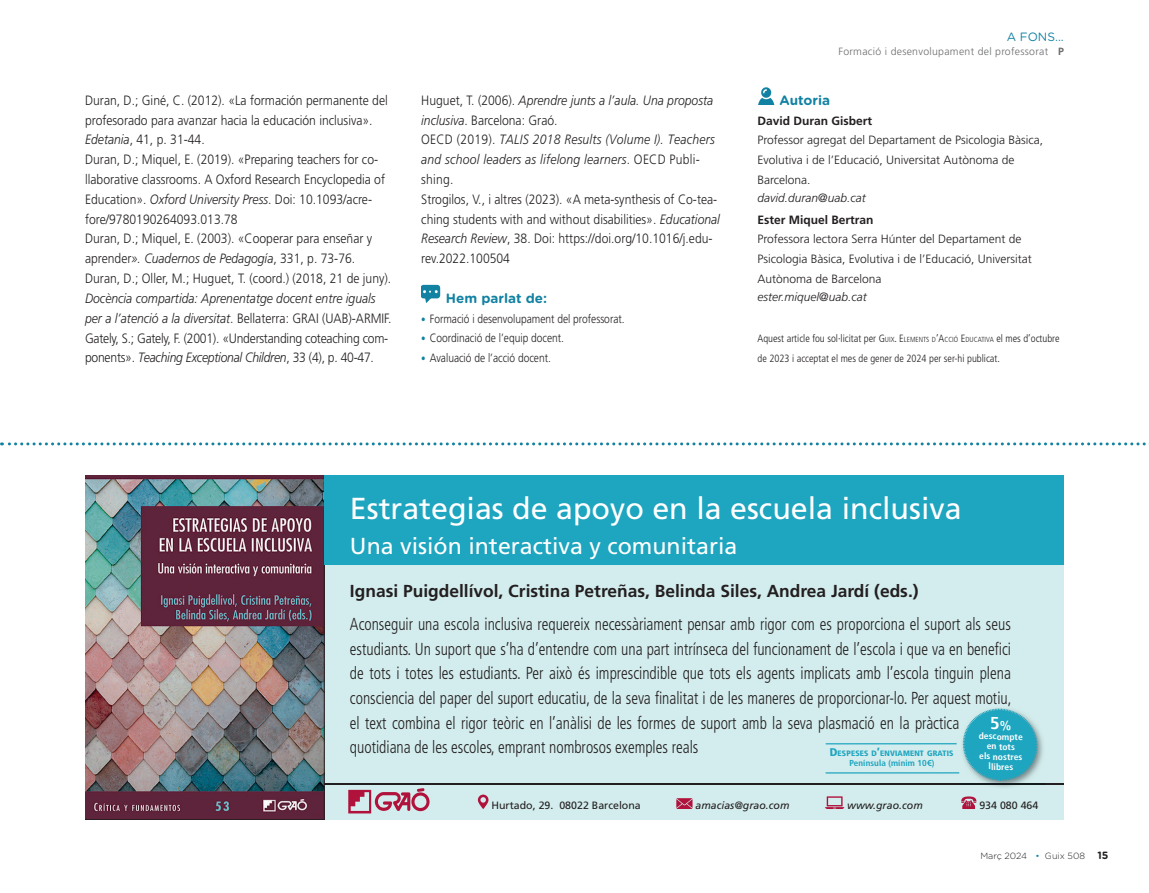
<style>
.page{position:relative;width:1149px;height:893px;background:#fff}
.page>*{position:absolute;margin:0;border:0;box-sizing:border-box;transform-origin:0 0}
.t1{font:30.3px "Frutiger LT Std";color:#fff}
.t2{font:23.1px "Frutiger LT Std";color:#fff}
.t3{font:300 condensed 17.4px/24.6px "Frutiger LT Std";color:#231f20;scale:.9 1}
.t4{font:700 17.4px "Frutiger LT Std";color:#231f20}
.t5{font:300 13.5px/19.8px "Frutiger LT Std";color:#231f20;scale:.9 1}
.t6{font:300 13.5px/19.8px "Frutiger LT Std";letter-spacing:-.02em;color:#231f20;scale:.9 1}
.t7{font:700 13.5px "Gotham Rounded";color:#1282a3}
.t8{font:300 12px/19.8px "Frutiger LT Std";color:#231f20}
.t9{font:300 12px "Frutiger LT Std";color:#231f20;scale:.85 1}
.t10{font:italic 300 12px "Frutiger LT Std";color:#231f20}
.t11{font:700 12px "Frutiger LT Std";color:#231f20}
.t12{font:12px "Gotham Rounded";color:#1282a3}
.t13{font:10.65px "Frutiger LT Std";color:#231f20}
.t14{font:italic 10.65px "Frutiger LT Std";color:#231f20}
.t15{font:300 condensed 10.5px/19.8px "Frutiger LT Std";color:#231f20}
.t16{font:300 10.5px "Frutiger LT Std";letter-spacing:.03em;color:#6c6d70}
.t17{font:700 condensed 9px/10.1px "Frutiger LT Std";color:#fff;text-align:center;scale:1.07 1}
.t18{font:300 9px "Gotham Rounded";color:#231f20}
.t19{font:700 condensed 8.7px "Frutiger LT Std";color:#1ea5bf;scale:1.07 1}
.t20{font:900 condensed 7.8px "Frutiger LT Std";color:#1ea5bf;scale:1.07 1}
.s1{font-style:italic}
.s2{font-size:10.5px;color:#1282a3}
.s3{font-weight:700}
.s4{font-style:inherit}
.s5{font-size:7.35px}
.s6{font-size:11.1px}
.s7{color:#1282a3}
.s8{font-weight:700;font-size:10.5px}
</style>
<div class="page">
<img style="left:758px;top:88px;width:17px;height:17px">
<img style="left:421px;top:284px;width:20px;height:19px">
<div style="left:324px;top:475px;width:739px;height:345px;background:#d3eced"></div>
<img style="left:86px;top:475px;width:238px;height:345px">
<div style="left:324px;top:475px;width:739px;height:90px;background:#1ea5bf"></div>
<svg style="left:477px;top:795px;width:11px;height:14px"></svg>
<svg style="left:676px;top:798px;width:16px;height:11px"></svg>
<svg style="left:825px;top:796px;width:19px;height:13px"></svg>
<svg style="left:961px;top:796px;width:15px;height:13px"></svg>
<img style="left:348px;top:788px;width:82px;height:26px">
<hr style="left:324px;top:783px;width:739px;height:1px;background:#231f20">
<img style="left:960px;top:729px;width:85px;height:58px">
<img style="left:960px;top:783px;width:85px;height:1px">
<hr style="left:825px;top:743px;width:131px;height:1px;background:#1ea5bf">
<hr style="left:825px;top:772px;width:133px;height:1px;background:#1ea5bf">
<svg style="left:1px;top:442px;width:1148px;height:3px"></svg>
<svg style="left:961px;top:708px;width:76px;height:74px"></svg>
<p class="t5" style="left:85px;top:90px;width:341px">Duran, D.; Giné, C. (2012). «La formación permanente del profesorado para avanzar hacia la educación inclusiva».<br><span class="s1">Edetania</span> , 41, p. 31-44.<br>Duran, D.; Miquel, E. (2019). «Preparing teachers for co&shy;llaborative classrooms. A Oxford Research Encyclopedia of Education». <span class="s1">Oxford University Press</span> . Doi: 10.1093/acre&shy;fore/9780190264093.013.78<br>Duran, D.; Miquel, E. (2003). «Cooperar para enseñar y aprender <span class="s1">». Cuadernos de Pedagogía</span> , 331, p. 73-76.<br>Duran, D.; Oller, M.; Huguet, T. (coord.) (2018, 21 de juny).</p>
<p class="t6" style="left:85px;top:289px;width:342px"><span class="s1">Docència compartida: Aprenentatge docent entre iguals per a l’atenció a la diversitat</span> . Bellaterra: GRAI (UAB)-ARMIF.<br>Gately, S.; Gately, F. (2001). «Understanding coteaching com&shy;ponents». <span class="s1">Teaching Exceptional Children</span> , 33 (4), p. 40-47.</p>
<p class="t5" style="left:421px;top:90px;width:333px">Huguet, T. (2006). <span class="s1">Aprendre junts a l’aula. Una proposta inclusiva</span> . Barcelona: Graó.<br>OECD (2019). <span class="s1">TALIS 2018 Results (Volume I). Teachers and school leaders as lifelong learners</span> . OECD Publi&shy;shing.<br>Strogilos, V., i altres (2023). «A meta-synthesis of Co-tea&shy;ching students with and without disabilities». <span class="s1">Educational Research Review</span> , 38. Doi: https://doi.org/10.1016/j.edu&shy;rev.2022.100504</p>
<p class="t7" style="left:446px;top:288px;width:103px">Hem parlat de:</p>
<p class="t9" style="left:421px;top:312px;width:241px"><span class="s2">•</span> Formació i desenvolupament del professorat.</p>
<p class="t9" style="left:421px;top:332px;width:169px"><span class="s2">•</span> Coordinació de l’equip docent.</p>
<p class="t9" style="left:421px;top:351px;width:154px"><span class="s2">•</span> Avaluació de l’acció docent.</p>
<p class="t12" style="left:1006px;top:28px;width:58px">A FONS...</p>
<p class="t16" style="left:838px;top:45px;width:227px">Formació i desenvolupament del professorat <span class="s3">P</span></p>
<p class="t7" style="left:779px;top:90px;width:52px">Autoria</p>
<p class="t11" style="left:757px;top:113px;width:116px">David Duran Gisbert</p>
<p class="t8" style="left:757px;top:131px;width:287px">Professor agregat del Departament de Psicologia Bàsica,<br>Evolutiva i de l’Educació, Universitat Autònoma de<br>Barcelona.</p>
<p class="t10" style="left:757px;top:191px;width:110px">david.duran@uab.cat</p>
<p class="t11" style="left:757px;top:212px;width:118px">Ester Miquel Bertran</p>
<p class="t8" style="left:757px;top:230px;width:276px">Professora lectora Serra Húnter del Departament de<br>Psicologia Bàsica, Evolutiva i de l’Educació, Universitat<br>Autònoma de Barcelona</p>
<p class="t10" style="left:757px;top:290px;width:111px">ester.miquel@uab.cat</p>
<p class="t15" style="left:757px;top:329px;width:303px">Aquest article fou sol·licitat per <span class="s4">G</span><span class="s5">UIX</span><span class="s4">. E</span><span class="s5">LEMENTS D</span><span class="s4">’A</span><span class="s5">CCIÓ</span> <span class="s4">E</span><span class="s5">DUCATIVA</span> el mes d’octubre de 2023 i acceptat el mes de gener de 2024 per ser-hi publicat.</p>
<h1 class="t1" style="left:350px;top:491px;width:613px">Estrategias de apoyo en la escuela inclusiva</h1>
<h2 class="t2" style="left:350px;top:532px;width:389px">Una visión interactiva y comunitaria</h2>
<p class="t4" style="left:350px;top:581px;width:570px">Ignasi Puigdellívol, Cristina Petreñas, Belinda Siles, Andrea Jardí (eds.)</p>
<p class="t3" style="left:350px;top:612px;width:736px">Aconseguir una escola inclusiva requereix necessàriament pensar amb rigor com es proporciona el suport als seus estudiants. Un suport que s’ha d’entendre com una part intrínseca del funcionament de l’escola i que va en benefici de tots i totes les estudiants. Per això és imprescindible que tots els agents implicats amb l’escola tinguin plena consciencia del paper del suport educatiu, de la seva finalitat i de les maneres de proporcionar-lo. Per aquest motiu, el text combina el rigor teòric en l’anàlisi de les formes de suport amb la seva plasmació en la pràctica quotidiana de les escoles, emprant nombrosos exemples reals</p>
<p class="t17" style="left:978px;top:731px;width:43px;rotate:1deg">descompte en tots<br>els nostres llibres</p>
<p class="t20" style="left:829px;top:748px;width:117px"><span class="s6">D</span>ESPESES D<span class="s6">’</span>ENVIAMENT GRATIS</p>
<p class="t19" style="left:849px;top:758px;width:81px">Península (mínim 10€)</p>
<p class="t13" style="left:491px;top:799px;width:151px">Hurtado, 29. 08022 Barcelona</p>
<p class="t14" style="left:695px;top:799px;width:96px">amacias@grao.com</p>
<p class="t14" style="left:847px;top:799px;width:77px">www.grao.com</p>
<p class="t13" style="left:979px;top:799px;width:61px">934 080 464</p>
<p class="t18" style="left:980px;top:850px;width:129px">Març 2024 <span class="s7">•</span> Guix 508 <span class="s8">15</span></p>
</div>
